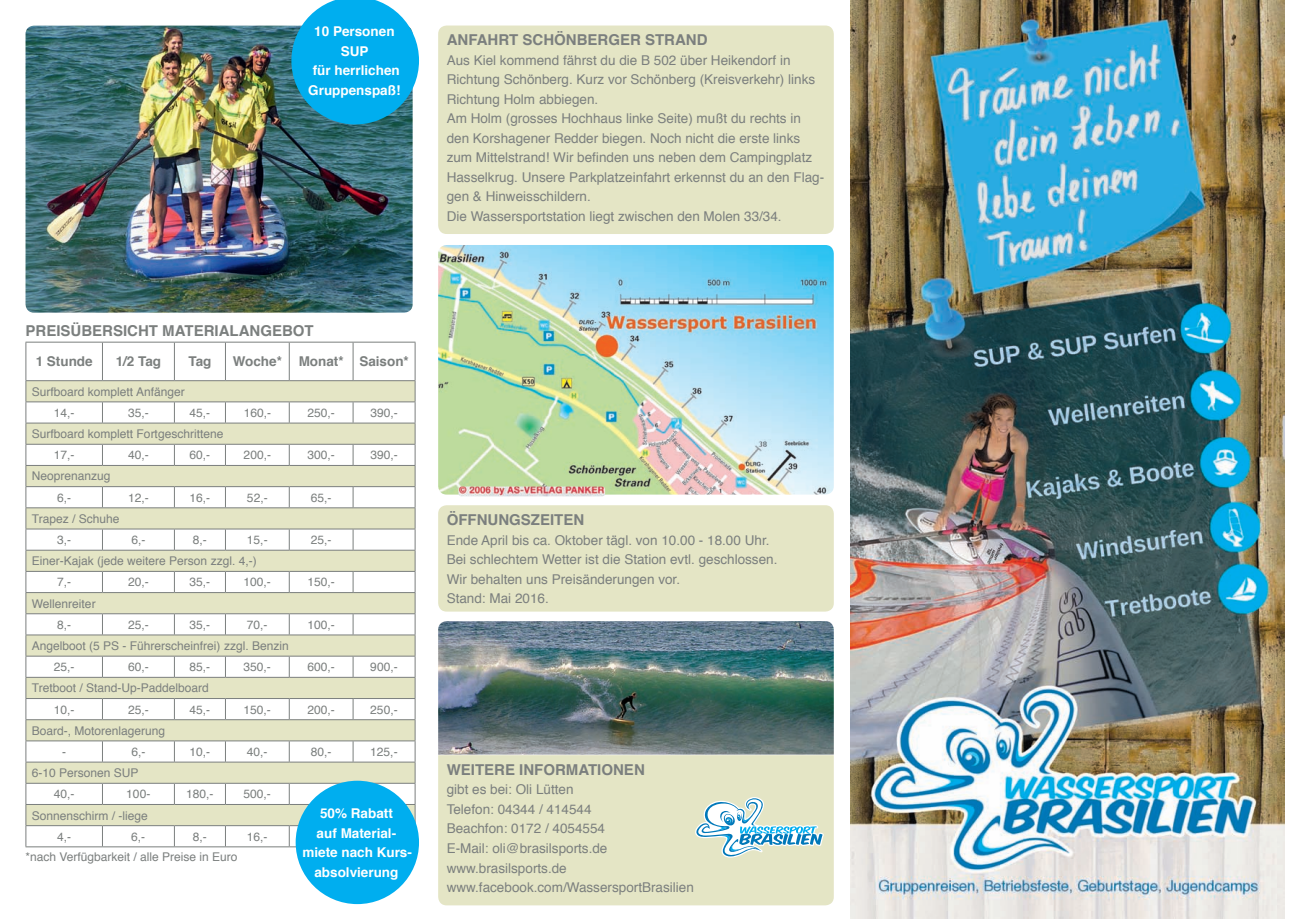
<style>
.page{position:relative;width:1289px;height:919px;background:#fff}
.page>*{position:absolute;margin:0;border:0;box-sizing:border-box;transform-origin:0 0}
.t1{font:700 15px "Helvetica";color:#7b7f7e}
.t2{font:13.5px/19.5px "Helvetica";color:#7b7f7e}
.t3{font:700 13.5px/19.5px "Helvetica";color:#fff;text-align:center}
.t4{font:700 13.5px "Helvetica";color:#7b7f7e}
.t5{font:12px/21.1px "Helvetica";color:#7b7f7e}
</style>
<div class="page">
<svg style="left:26px;top:342px;width:390px;height:504px"></svg>
<hr style="left:26px;top:846px;width:76px;height:1px;background:#7b7f7e">
<hr style="left:102px;top:846px;width:72px;height:1px;background:#7b7f7e">
<hr style="left:174px;top:846px;width:51px;height:1px;background:#7b7f7e">
<hr style="left:225px;top:846px;width:64px;height:1px;background:#7b7f7e">
<hr style="left:289px;top:846px;width:64px;height:1px;background:#7b7f7e">
<div style="left:438px;top:26px;width:395px;height:208px;background:#e4e5c5;border-radius:9px"></div>
<div style="left:438px;top:505px;width:395px;height:106px;background:#e4e5c5;border-radius:9px"></div>
<img style="left:438px;top:245px;width:395px;height:249px">
<img style="left:458px;top:486px;width:147px;height:10px">
<div style="left:438px;top:755px;width:395px;height:150px;background:#e4e5c5"></div>
<img style="left:438px;top:621px;width:395px;height:133px">
<svg style="left:694px;top:796px;width:129px;height:61px"></svg>
<div style="left:296px;top:780px;width:123px;height:124px;background:#00aeef;border-radius:50%"></div>
<img style="left:850px;top:0;width:434px;height:918px">
<img style="left:26px;top:26px;width:386px;height:286px">
<svg style="left:291px;top:0;width:128px;height:124px;background:#1eafe4"></svg>
<p class="t3" style="left:308px;top:22px;width:94px">10 Personen<br>SUP<br>für herrlichen<br>Gruppenspaß!</p>
<p class="t1" style="left:446px;top:28px;width:262px">ANFAHRT SCHÖNBERGER STRAND</p>
<p class="t2" style="left:446px;top:51px;width:379px">Aus Kiel kommend fährst du die B 502 über Heikendorf in Richtung Schönberg. Kurz vor Schönberg (Kreisverkehr) links Richtung Holm abbiegen.<br>Am Holm (grosses Hochhaus linke Seite) mußt du rechts in den Korshagener Redder biegen. Noch nicht die erste links zum Mittelstrand! Wir befinden uns neben dem Campingplatz Hasselkrug. Unsere Parkplatzeinfahrt erkennst du an den Flag&shy;gen &amp; Hinweisschildern.<br>Die Wassersportstation liegt zwischen den Molen 33/34.</p>
<p class="t1" style="left:26px;top:318px;width:290px">PREISÜBERSICHT MATERIALANGEBOT</p>
<p class="t4" style="left:36px;top:351px;width:59px">1 Stunde</p>
<p class="t4" style="left:116px;top:351px;width:47px">1/2 Tag</p>
<p class="t4" style="left:188px;top:351px;width:25px">Tag</p>
<p class="t4" style="left:233px;top:351px;width:178px">Woche* Monat* Saison*</p>
<p class="t5" style="left:54px;top:381px;width:132px;text-indent:-22px">Surfboard komplett Anfänger<br>14,-</p>
<p class="t5" style="left:128px;top:402px;width:22px">35,-</p>
<p class="t5" style="left:189px;top:402px;width:22px">45,-</p>
<p class="t5" style="left:244px;top:402px;width:29px">160,-</p>
<p class="t5" style="left:307px;top:402px;width:29px">250,-</p>
<p class="t5" style="left:370px;top:402px;width:29px">390,-</p>
<p class="t5" style="left:54px;top:423px;width:171px;text-indent:-22px">Surfboard komplett Fortgeschrittene<br>17,-</p>
<p class="t5" style="left:128px;top:445px;width:22px">40,-</p>
<p class="t5" style="left:189px;top:445px;width:22px">60,-</p>
<p class="t5" style="left:244px;top:445px;width:29px">200,-</p>
<p class="t5" style="left:307px;top:445px;width:29px">300,-</p>
<p class="t5" style="left:370px;top:445px;width:29px">390,-</p>
<p class="t5" style="left:57px;top:466px;width:55px;text-indent:-25px">Neoprenanzug<br>6,-</p>
<p class="t5" style="left:128px;top:487px;width:22px">12,-</p>
<p class="t5" style="left:189px;top:487px;width:22px">16,-</p>
<p class="t5" style="left:247px;top:487px;width:22px">52,-</p>
<p class="t5" style="left:311px;top:487px;width:22px">65,-</p>
<p class="t5" style="left:57px;top:508px;width:64px;text-indent:-25px">Trapez / Schuhe<br>3,-</p>
<p class="t5" style="left:131px;top:529px;width:16px">6,-</p>
<p class="t5" style="left:193px;top:529px;width:16px">8,-</p>
<p class="t5" style="left:247px;top:529px;width:22px">15,-</p>
<p class="t5" style="left:311px;top:529px;width:22px">25,-</p>
<p class="t5" style="left:57px;top:550px;width:201px;text-indent:-25px">Einer-Kajak (jede weitere Person zzgl. 4,-)<br>7,-</p>
<p class="t5" style="left:128px;top:572px;width:22px">20,-</p>
<p class="t5" style="left:189px;top:572px;width:22px">35,-</p>
<p class="t5" style="left:244px;top:572px;width:29px">100,-</p>
<p class="t5" style="left:307px;top:572px;width:29px">150,-</p>
<p class="t5" style="left:32px;top:593px;width:65px;text-align:center">Wellenreiter<br>8,-</p>
<p class="t5" style="left:128px;top:614px;width:22px">25,-</p>
<p class="t5" style="left:189px;top:614px;width:22px">35,-</p>
<p class="t5" style="left:247px;top:614px;width:22px">70,-</p>
<p class="t5" style="left:307px;top:614px;width:29px">100,-</p>
<p class="t5" style="left:54px;top:635px;width:236px;text-indent:-22px">Angelboot (5 PS - Führerscheinfrei) zzgl. Benzin<br>25,-</p>
<p class="t5" style="left:128px;top:656px;width:22px">60,-</p>
<p class="t5" style="left:189px;top:656px;width:22px">85,-</p>
<p class="t5" style="left:243px;top:656px;width:29px">350,-</p>
<p class="t5" style="left:307px;top:656px;width:29px">600,-</p>
<p class="t5" style="left:370px;top:656px;width:29px">900,-</p>
<p class="t5" style="left:54px;top:678px;width:157px;text-indent:-22px">Tretboot / Stand-Up-Paddelboard<br>10,-</p>
<p class="t5" style="left:128px;top:699px;width:22px">25,-</p>
<p class="t5" style="left:189px;top:699px;width:22px">45,-</p>
<p class="t5" style="left:243px;top:699px;width:29px">150,-</p>
<p class="t5" style="left:307px;top:699px;width:29px">200,-</p>
<p class="t5" style="left:370px;top:699px;width:29px">250,-</p>
<p class="t5" style="left:62px;top:720px;width:105px;text-indent:-30px">Board-, Motorenlagerung -</p>
<p class="t5" style="left:131px;top:741px;width:16px">6,-</p>
<p class="t5" style="left:189px;top:741px;width:22px">10,-</p>
<p class="t5" style="left:247px;top:741px;width:22px">40,-</p>
<p class="t5" style="left:311px;top:741px;width:22px">80,-</p>
<p class="t5" style="left:370px;top:741px;width:29px">125,-</p>
<p class="t5" style="left:54px;top:762px;width:86px;text-indent:-22px">6-10 Personen SUP<br>40,-</p>
<p class="t5" style="left:126px;top:783px;width:26px">100-</p>
<p class="t5" style="left:186px;top:783px;width:29px">180,-</p>
<p class="t5" style="left:243px;top:783px;width:29px">500,-</p>
<p class="t5" style="left:57px;top:805px;width:92px;text-indent:-25px">Sonnenschirm / -liege<br>4,-</p>
<p class="t3" style="left:302px;top:803px;width:111px">50% Rabatt<br>auf Material&shy;miete nach Kurs&shy;absolvierung</p>
<p class="t5" style="left:131px;top:826px;width:16px">6,-</p>
<p class="t5" style="left:193px;top:826px;width:16px">8,-</p>
<p class="t5" style="left:247px;top:826px;width:22px">16,-</p>
<p class="t5" style="left:319px;top:826px;width:5px">-</p>
<p class="t5" style="left:382px;top:826px;width:5px">-</p>
<p class="t5" style="left:25px;top:846px;width:214px">*nach Verfügbarkeit / alle Preise in Euro</p>
<p class="t1" style="left:446px;top:507px;width:139px">ÖFFNUNGSZEITEN</p>
<p class="t2" style="left:446px;top:530px;width:332px">Ende April bis ca. Oktober tägl. von 10.00 - 18.00 Uhr.<br>Bei schlechtem Wetter ist die Station evtl. geschlossen.<br>Wir behalten uns Preisänderungen vor.<br>Stand: Mai 2016.</p>
<p class="t1" style="left:446px;top:757px;width:200px">WEITERE INFORMATIONEN</p>
<p class="t2" style="left:446px;top:780px;width:249px">gibt es bei: Oli Lütten<br>Telefon: 04344 / 414544<br>Beachfon: 0172 / 4054554<br>E-Mail: oli@brasilsports.de www.brasilsports.de www.facebook.com/WassersportBrasilien</p>
</div>
